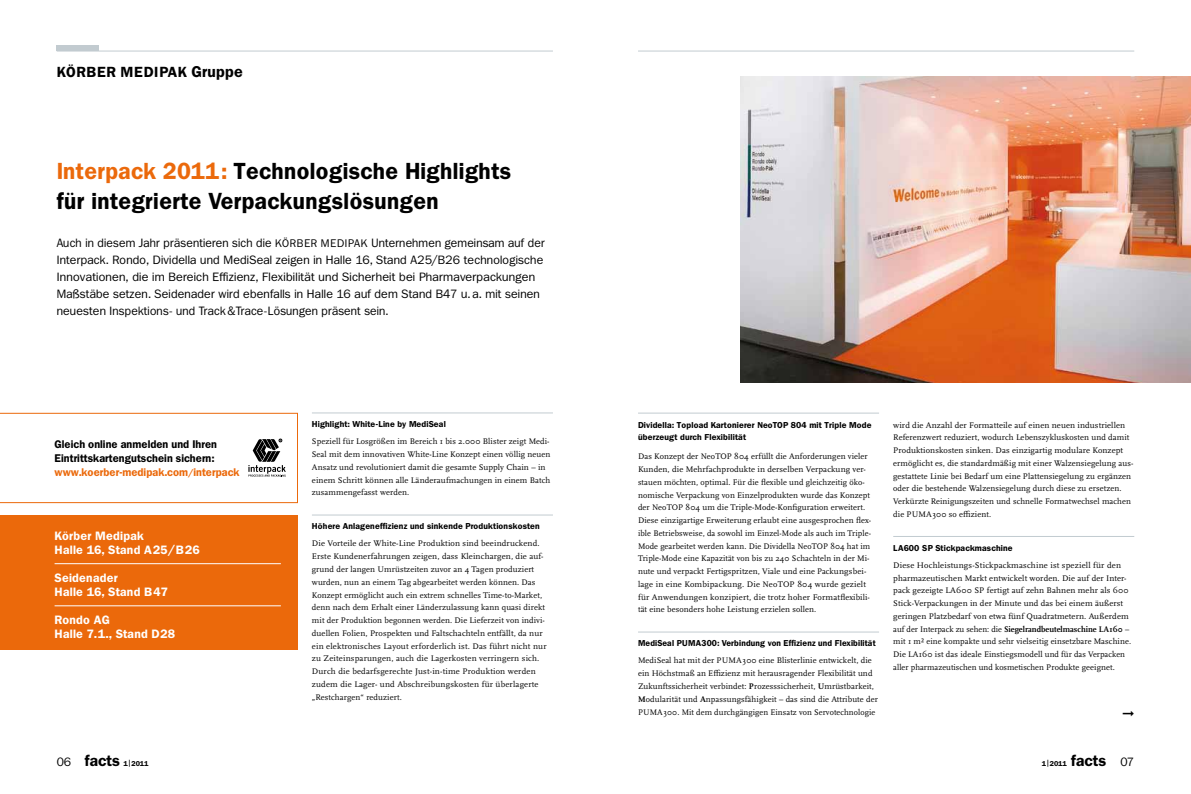
<style>
.page{position:relative;width:1191px;height:794px;background:#fff}
.page>*{position:absolute;margin:0;border:0;box-sizing:border-box;transform-origin:0 0}
.t1{font:600 23px/30px "Franklin ITCBQ";letter-spacing:.02em;color:#000}
.t2{font:600 15.5px "Franklin ITCBQ";color:#000}
.t3{font:600 14.5px "Franklin ITCBQ";letter-spacing:.04em;color:#000}
.t4{font:12px/17px "Franklin ITCBQ";letter-spacing:.02em;color:#000}
.t5{font:600 12px/14px "Franklin ITCBQ";letter-spacing:.02em;color:#fff}
.t6{font:600 11px/14px "Franklin ITCBQ";letter-spacing:.005em;color:#000}
.t7{font:8.5px/12.8px "Scala Pro";letter-spacing:.01em;color:#000}
.t8{font:600 8.5px/12.8px "Franklin ITCBQ";letter-spacing:.02em;color:#000}
.t9{font:600 7px "Franklin ITCBQ";color:#000}
.s1{font-size:15.5px}
.s2{color:#eb690b}
.s3{font-size:11px}
.s4{font-size:9px;color:#eb690b}
.s5{font-weight:700}
.s6{font-weight:400;font-size:12px}
</style>
<div class="page">
<hr style="left:638px;top:51px;width:496px;height:1px;background:#c2cbd0">
<hr style="left:57px;top:51px;width:496px;height:1px;background:#c2cbd0">
<div style="left:0;top:515px;width:298px;height:135px;background:#eb690b"></div>
<hr style="left:55px;top:563px;width:226px;height:1px;background:#fff">
<hr style="left:55px;top:605px;width:226px;height:1px;background:#fff">
<svg style="left:0;top:413px;width:298px;height:90px"></svg>
<hr style="left:312px;top:413px;width:241px;height:1px;background:#c2cbd0">
<hr style="left:312px;top:515px;width:241px;height:1px;background:#c2cbd0">
<hr style="left:638px;top:413px;width:241px;height:1px;background:#c2cbd0">
<hr style="left:638px;top:632px;width:241px;height:1px;background:#c2cbd0">
<hr style="left:893px;top:536px;width:241px;height:1px;background:#c2cbd0">
<div style="left:57px;top:46px;width:42px;height:5px;background:#c2cbd0"></div>
<img style="left:740px;top:77px;width:451px;height:306px">
<h3 class="t3" style="left:57px;top:63px;width:188px">Körber Medipak <span class="s1">Gruppe</span></h3>
<h1 class="t1" style="left:57px;top:156px;width:456px"><span class="s2">Interpack 2011:</span> Technologische Highlights für integrierte Verpackungslösungen</h1>
<p class="t4" style="left:57px;top:234px;width:489px">Auch in diesem Jahr präsentieren sich die <span class="s3">KÖRBER MEDIPAK</span> Unternehmen gemeinsam auf der Interpack. Rondo, Dividella und MediSeal zeigen in Halle 16, Stand A25/B26 technologische Innovationen, die im Bereich Effizienz, Flexibilität und Sicherheit bei Pharmaverpackungen Maßstäbe setzen. Seidenader wird ebenfalls in Halle 16 auf dem Stand B47 u. a. mit seinen neuesten Inspektions- und Track &amp;Trace-Lösungen präsent sein.</p>
<p class="t6" style="left:55px;top:437px;width:186px">Gleich online anmelden und Ihren<br>Eintrittskartengutschein sichern: <span class="s2">www.koerber-medipak.com</span><span class="s4">/</span><span class="s2">interpack</span></p>
<h3 class="t5" style="left:55px;top:529px;width:147px">Körber Medipak<br>Halle 16, Stand A25/B 26</h3>
<h3 class="t5" style="left:55px;top:571px;width:115px">Seidenader<br>Halle 16, Stand B 47</h3>
<h3 class="t5" style="left:55px;top:613px;width:122px">Rondo AG<br>Halle 7.1., Stand D28</h3>
<p class="t8" style="left:312px;top:418px;width:135px">Highlight: White-Line by MediSeal</p>
<p class="t7" style="left:312px;top:435px;width:240px">Speziell für Losgrößen im Bereich 1 bis 2.000 Blister zeigt Medi-Seal mit dem innovativen White-Line Konzept einen völlig neuen Ansatz und revolutioniert damit die gesamte Supply Chain – in einem Schritt können alle Länderaufmachungen in einem Batch zusammengefasst werden.</p>
<p class="t8" style="left:312px;top:520px;width:229px">Höhere Anlageneffizienz und sinkende Produktionskosten</p>
<p class="t7" style="left:312px;top:537px;width:236px">Die Vorteile der White-Line Produktion sind beeindruckend.<br>Erste Kundenerfahrungen zeigen, dass Kleinchargen, die auf&shy;grund der langen Umrüstzeiten zuvor an 4 Tagen produziert wurden, nun an einem Tag abgearbeitet werden können. Das Konzept ermöglicht auch ein extrem schnelles Time-to-Market, denn nach dem Erhalt einer Länderzulassung kann quasi direkt mit der Produktion begonnen werden. Die Lieferzeit von indivi&shy;duellen Folien, Prospekten und Faltschachteln entfällt, da nur ein elektronisches Layout erforderlich ist. Das führt nicht nur zu Zeiteinsparungen, auch die Lagerkosten verringern sich.<br>Durch die bedarfsgerechte Just-in-time Produktion werden zudem die Lager- und Abschreibungskosten für überlagerte „Restchargen“ reduziert.</p>
<p class="t8" style="left:638px;top:418px;width:235px">Dividella: Topload Kartonierer NeoTOP 804 mit Triple Mode überzeugt durch Flexibilität</p>
<p class="t7" style="left:638px;top:450px;width:235px">Das Konzept der NeoTOP 804 erfüllt die Anforderungen vieler Kunden, die Mehrfachprodukte in derselben Verpackung ver&shy;stauen möchten, optimal. Für die flexible und gleichzeitig öko&shy;nomische Verpackung von Einzelprodukten wurde das Konzept der NeoTOP 804 um die Triple-Mode-Konfiguration erweitert.<br>Diese einzigartige Erweiterung erlaubt eine ausgesprochen flex&shy;ible Betriebsweise, da sowohl im Einzel-Mode als auch im Triple-Mode gearbeitet werden kann. Die Dividella NeoTOP 804 hat im Triple-Mode eine Kapazität von bis zu 240 Schachteln in der Mi&shy;nute und verpackt Fertigspritzen, Viale und eine Packungsbei&shy;lage in eine Kombipackung. Die NeoTOP 804 wurde gezielt für Anwendungen konzipiert, die trotz hoher Formatflexibili&shy;tät eine besonders hohe Leistung erzielen sollen.</p>
<p class="t8" style="left:638px;top:637px;width:239px">MediSeal PUMA300: Verbindung von Effizienz und Flexibilität</p>
<p class="t7" style="left:638px;top:654px;width:241px">MediSeal hat mit der PUMA300 eine Blisterlinie entwickelt, die ein Höchstmaß an Effizienz mit herausragender Flexibilität und Zukunftssicherheit verbindet: <span class="s5">P</span>rozesssicherheit, <span class="s5">U</span>mrüstbarkeit, <span class="s5">M</span>odularität und <span class="s5">A</span>npassungsfähigkeit – das sind die Attribute der PUMA300. Mit dem durchgängigen Einsatz von Servotechnologie</p>
<p class="t7" style="left:893px;top:418px;width:242px">wird die Anzahl der Formatteile auf einen neuen industriellen Referenzwert reduziert, wodurch Lebenszykluskosten und damit Produktionskosten sinken. Das einzigartig modulare Konzept ermöglicht es, die standardmäßig mit einer Walzensiegelung aus&shy;gestattete Linie bei Bedarf um eine Plattensiegelung zu ergänzen oder die bestehende Walzensiegelung durch diese zu ersetzen.<br>Verkürzte Reinigungszeiten und schnelle Formatwechsel machen die PUMA300 so effizient.</p>
<p class="t8" style="left:893px;top:542px;width:121px">LA600 SP Stickpackmaschine</p>
<p class="t7" style="left:893px;top:558px;width:239px">Diese Hochleistungs-Stickpackmaschine ist speziell für den pharmazeutischen Markt entwickelt worden. Die auf der Inter&shy;pack gezeigte LA600 SP fertigt auf zehn Bahnen mehr als 600<br>Stick-Verpackungen in der Minute und das bei einem äußerst geringen Platzbedarf von etwa fünf Quadratmetern. Außerdem auf der Interpack zu sehen: die <span class="s5">Siegelrandbeutelmaschine LA160</span> – mit 1 m² eine kompakte und sehr vielseitig einsetzbare Maschine.<br>Die LA160 ist das ideale Einstiegsmodell und für das Verpacken aller pharmazeutischen und kosmetischen Produkte geeignet.</p>
<p class="t9" style="left:57px;top:759px;width:93px"><span class="s6">06</span> <span class="s1">facts</span> 1 | 2011</p>
<p class="t9" style="left:1041px;top:759px;width:27px">1 | 2011</p>
<h2 class="t2" style="left:1071px;top:751px;width:64px">facts <span class="s6">07</span></h2>
</div>
